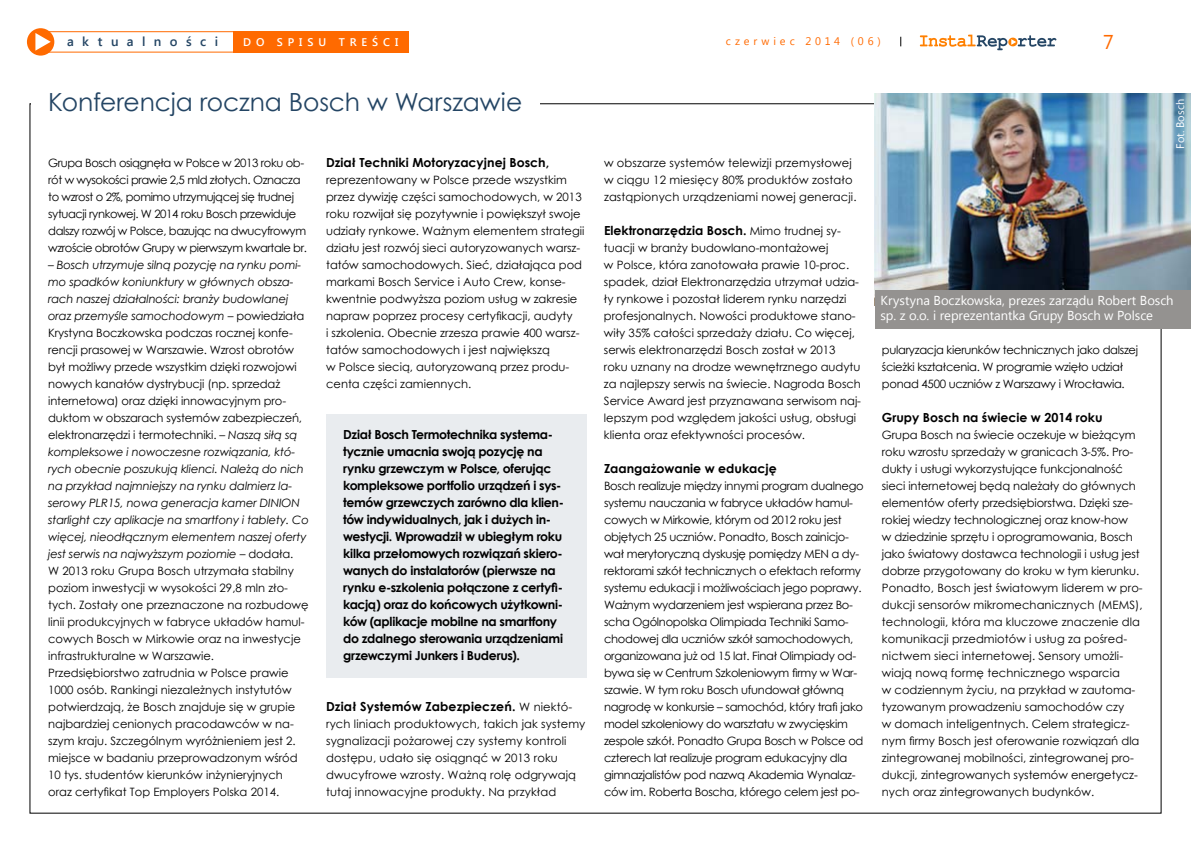
<style>
.page{position:relative;width:1191px;height:842px;background:#fff}
.page>*{position:absolute;margin:0;border:0;box-sizing:border-box;transform-origin:0 0}
.t1{font:25px "Century Gothic";letter-spacing:-.005em;color:#244564}
.t2{font:20px "Segoe UI";color:#ff6a00}
.t3{font:13px/15px "Segoe UI";color:#fff}
.t4{font:600 13px "Segoe UI";letter-spacing:.65em;color:#244564}
.t5{font:700 12.5px/17px "Century Gothic";letter-spacing:-.025em;color:#000}
.t6{font:700 12.5px "Century Gothic";color:#000}
.t7{font:700 12.5px "Century Gothic";letter-spacing:.01em;color:#000}
.t8{font:11.5px/17px "Century Gothic";color:#000}
.t9{font:11.5px/17px "Century Gothic";letter-spacing:-.025em;color:#000}
.t10{font:11.5px/17px "Century Gothic";letter-spacing:-.035em;color:#000}
.t11{font:600 11.1px "Segoe UI";letter-spacing:.445em;color:#fff}
.t12{font:11px "Segoe UI";letter-spacing:.355em;color:#ff6a00}
.t13{font:11px "Segoe UI";color:#fff}
.s1{font-style:italic}
.s2{font-weight:400;font-size:11.5px}
</style>
<div class="page">
<div style="left:27px;top:28px;width:27px;height:28px;background:#ff6a00;border-radius:50%"></div>
<svg style="left:35px;top:33px;width:16px;height:18px"></svg>
<svg style="left:920px;top:35px;width:136px;height:15px"></svg>
<div style="left:33px;top:31px;width:203px;height:22px;border:1px solid #ff6a00"></div>
<div style="left:233px;top:31px;width:175px;height:22px;background:#ff6a00"></div>
<img style="left:874px;top:93px;width:316px;height:197px">
<div style="left:874px;top:290px;width:316px;height:39px;background:#949290"></div>
<div style="left:326px;top:414px;width:261px;height:264px;background:#e9ecef"></div>
<p class="t4" style="left:67px;top:32px;width:152px">AKTUALNOŚCI</p>
<p class="t11" style="left:243px;top:34px;width:157px">DO SPISU TREŚCI</p>
<p class="t12" style="left:726px;top:34px;width:156px">czerwiec 2014 (06)</p>
<h2 class="t2" style="left:1103px;top:28px;width:12px">7</h2>
<h1 class="t1" style="left:48px;top:85px;width:475px">Konferencja roczna Bosch w Warszawie</h1>
<p class="t13" style="left:1172px;top:149px;width:51px;rotate:-90deg">Fot. Bosch</p>
<p class="t10" style="left:48px;top:154px;width:260px">Grupa Bosch osiągnęła w Polsce w 2013 roku ob&shy;rót w wysokości prawie 2,5 mld złotych. Oznacza to wzrost o 2%, pomimo utrzymującej się trudnej sytuacji rynkowej. W 2014 roku Bosch przewiduje dalszy rozwój w Polsce, bazując na dwucyfrowym wzroście obrotów Grupy w pierwszym kwartale br.</p>
<p class="t8" style="left:48px;top:256px;width:262px"><span class="s1">– Bosch utrzymuje silną pozycję na rynku pomi&shy;mo spadków koniunktury w głównych obsza&shy;rach naszej działalności: branży budowlanej oraz przemyśle samochodowym</span> – powiedziała Krystyna Boczkowska podczas rocznej konfe&shy;rencji prasowej w Warszawie. Wzrost obrotów był możliwy przede wszystkim dzięki rozwojowi nowych kanałów dystrybucji (np. sprzedaż internetowa) oraz dzięki innowacyjnym pro&shy;duktom w obszarach systemów zabezpieczeń, elektronarzędzi i termotechniki. – <span class="s1">Naszą siłą są kompleksowe i nowoczesne rozwiązania, któ&shy;rych obecnie poszukują klienci. Należą do nich na przykład najmniejszy na rynku dalmierz la&shy;serowy PLR15, nowa generacja kamer DINION starlight czy aplikacje na smartfony i tablety. Co więcej, nieodłącznym elementem naszej oferty jest serwis na najwyższym poziomie</span> – dodała.<br>W 2013 roku Grupa Bosch utrzymała stabilny poziom inwestycji w wysokości 29,8 mln zło&shy;tych. Zostały one przeznaczone na rozbudowę linii produkcyjnych w fabryce układów hamul&shy;cowych Bosch w Mirkowie oraz na inwestycje infrastrukturalne w Warszawie.<br>Przedsiębiorstwo zatrudnia w Polsce prawie 1000 osób. Rankingi niezależnych instytutów potwierdzają, że Bosch znajduje się w grupie najbardziej cenionych pracodawców w na&shy;szym kraju. Szczególnym wyróżnieniem jest 2. miejsce w badaniu przeprowadzonym wśród 10 tys. studentów kierunków inżynieryjnych oraz certyfikat Top Employers Polska 2014.</p>
<p class="t6" style="left:326px;top:153px;width:225px">Dział Techniki Motoryzacyjnej Bosch,</p>
<p class="t8" style="left:326px;top:171px;width:260px">reprezentowany w Polsce przede wszystkim przez dywizję części samochodowych, w 2013 roku rozwijał się pozytywnie i powiększył swoje udziały rynkowe. Ważnym elementem strategii działu jest rozwój sieci autoryzowanych warsz&shy;tatów samochodowych. Sieć, działająca pod markami Bosch Service i Auto Crew, konse&shy;kwentnie podwyższa poziom usług w zakresie napraw poprzez procesy certyfikacji, audyty<br>i szkolenia. Obecnie zrzesza prawie 400 warsz&shy;tatów samochodowych i jest największą<br>w Polsce siecią, autoryzowaną przez produ&shy;centa części zamiennych.</p>
<p class="t5" style="left:343px;top:426px;width:222px">Dział Bosch Termotechnika systema&shy;tycznie umacnia swoją pozycję na rynku grzewczym w Polsce, oferując kompleksowe portfolio urządzeń i sys&shy;temów grzewczych zarówno dla klien&shy;tów indywidualnych, jak i dużych in&shy;westycji. Wprowadził w ubiegłym roku kilka przełomowych rozwiązań skiero&shy;wanych do instalatorów (pierwsze na rynku e-szkolenia połączone z certyfi&shy;kacją) oraz do końcowych użytkowni&shy;ków (aplikacje mobilne na smartfony do zdalnego sterowania urządzeniami grzewczymi Junkers i Buderus).</p>
<p class="t7" style="left:326px;top:697px;width:248px">Dział Systemów Zabezpieczeń. <span class="s2">W niektó-</span></p>
<p class="t8" style="left:326px;top:715px;width:261px">rych liniach produktowych, takich jak systemy sygnalizacji pożarowej czy systemy kontroli dostępu, udało się osiągnąć w 2013 roku dwucyfrowe wzrosty. Ważną rolę odgrywają tutaj innowacyjne produkty. Na przykład</p>
<p class="t8" style="left:604px;top:154px;width:254px">w obszarze systemów telewizji przemysłowej w ciągu 12 miesięcy 80% produktów zostało zastąpionych urządzeniami nowej generacji.</p>
<p class="t6" style="left:604px;top:221px;width:238px">Elektronarzędzia Bosch. <span class="s2">Mimo trudnej sy-</span></p>
<p class="t8" style="left:604px;top:239px;width:259px">tuacji w branży budowlano-montażowej<br>w Polsce, która zanotowała prawie 10-proc. spadek, dział Elektronarzędzia utrzymał udzia&shy;ły rynkowe i pozostał liderem rynku narzędzi profesjonalnych. Nowości produktowe stano&shy;wiły 35% całości sprzedaży działu. Co więcej, serwis elektronarzędzi Bosch został w 2013 roku uznany na drodze wewnętrznego audytu za najlepszy serwis na świecie. Nagroda Bosch Service Award jest przyznawana serwisom naj&shy;lepszym pod względem jakości usług, obsługi klienta oraz efektywności procesów.</p>
<p class="t6" style="left:604px;top:459px;width:174px">Zaangażowanie w edukację</p>
<p class="t9" style="left:604px;top:477px;width:261px">Bosch realizuje między innymi program dualnego systemu nauczania w fabryce układów hamul&shy;cowych w Mirkowie, którym od 2012 roku jest objętych 25 uczniów. Ponadto, Bosch zainicjo&shy;wał merytoryczną dyskusję pomiędzy MEN a dy&shy;rektorami szkół technicznych o efektach reformy systemu edukacji i możliwościach jego poprawy.<br>Ważnym wydarzeniem jest wspierana przez Bo&shy;scha Ogólnopolska Olimpiada Techniki Samo&shy;chodowej dla uczniów szkół samochodowych, organizowana już od 15 lat. Finał Olimpiady od&shy;bywa się w Centrum Szkoleniowym firmy w War&shy;szawie. W tym roku Bosch ufundował główną nagrodę w konkursie – samochód, który trafi jako model szkoleniowy do warsztatu w zwycięskim zespole szkół. Ponadto Grupa Bosch w Polsce od czterech lat realizuje program edukacyjny dla gimnazjalistów pod nazwą Akademia Wynalaz&shy;ców im. Roberta Boscha, którego celem jest po-</p>
<p class="t3" style="left:880px;top:293px;width:295px">Krystyna Boczkowska, prezes zarządu Robert Bosch sp. z o.o. i reprezentantka Grupy Bosch w Polsce</p>
<p class="t9" style="left:882px;top:341px;width:258px">pularyzacja kierunków technicznych jako dalszej ścieżki kształcenia. W programie wzięło udział ponad 4500 uczniów z Warszawy i Wrocławia.</p>
<p class="t6" style="left:882px;top:408px;width:222px">Grupy Bosch na świecie w 2014 roku</p>
<p class="t8" style="left:882px;top:426px;width:262px">Grupa Bosch na świecie oczekuje w bieżącym roku wzrostu sprzedaży w granicach 3-5%. Pro&shy;dukty i usługi wykorzystujące funkcjonalność sieci internetowej będą należały do głównych elementów oferty przedsiębiorstwa. Dzięki sze&shy;rokiej wiedzy technologicznej oraz know-how<br>w dziedzinie sprzętu i oprogramowania, Bosch jako światowy dostawca technologii i usług jest dobrze przygotowany do kroku w tym kierunku.<br>Ponadto, Bosch jest światowym liderem w pro&shy;dukcji sensorów mikromechanicznych (MEMS), technologii, która ma kluczowe znaczenie dla komunikacji przedmiotów i usług za pośred&shy;nictwem sieci internetowej. Sensory umożli&shy;wiają nową formę technicznego wsparcia<br>w codziennym życiu, na przykład w zautoma&shy;tyzowanym prowadzeniu samochodów czy<br>w domach inteligentnych. Celem strategicz&shy;nym firmy Bosch jest oferowanie rozwiązań dla zintegrowanej mobilności, zintegrowanej pro&shy;dukcji, zintegrowanych systemów energetycz&shy;nych oraz zintegrowanych budynków.</p>
</div>
